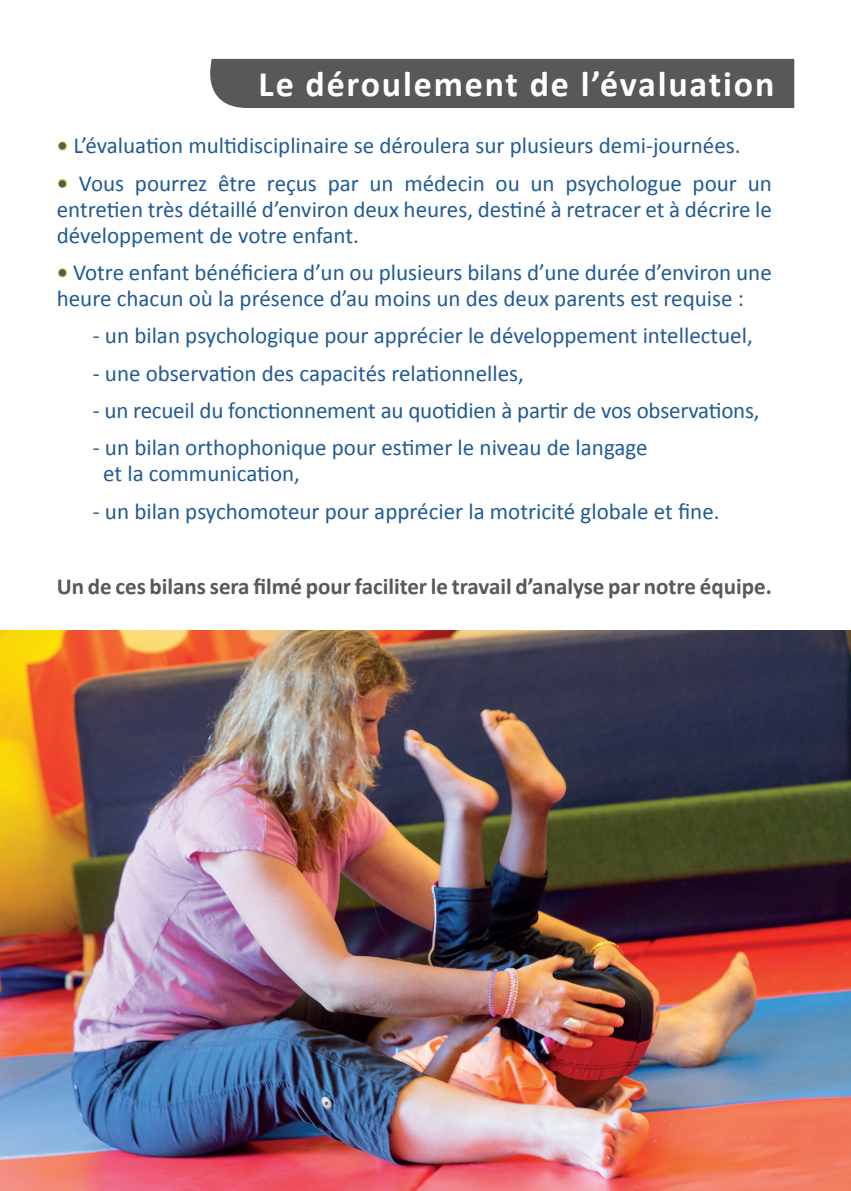
<style>
.page{position:relative;width:851px;height:1191px;background:#fff}
.page>*{position:absolute;margin:0;border:0;box-sizing:border-box;transform-origin:0 0}
.t1{font:700 36px "Calibri";letter-spacing:.05em;color:#fff}
.t2{font:23px/26px "Calibri";color:#225b93}
.t3{font:700 23px "Calibri";color:#57585a}
.s1{color:#cadb2a}
</style>
<div class="page">
<img style="left:0;top:630px;width:850px;height:561px">
<div style="left:210px;top:59px;width:584px;height:49px;background:#57585a"></div>
<h1 class="t1" style="left:258px;top:61px;width:517px">Le déroulement de l’évaluation</h1>
<p class="t2" style="left:57px;top:133px;width:685px"><span class="s1">•</span> L’évaluation multidisciplinaire se déroulera sur plusieurs demi-journées.</p>
<p class="t2" style="left:57px;top:170px;width:716px;text-align:justify"><span class="s1">•</span> Vous pourrez être reçus par un médecin ou un psychologue pour un entretien très détaillé d’environ deux heures, destiné à retracer et à décrire le développement de votre enfant.</p>
<p class="t2" style="left:57px;top:259px;width:716px"><span class="s1">•</span> Votre enfant bénéficiera d’un ou plusieurs bilans d’une durée d’environ une heure chacun où la présence d’au moins un des deux parents est requise :</p>
<p class="t2" style="left:93px;top:323px;width:661px">- un bilan psychologique pour apprécier le développement intellectuel,</p>
<p class="t2" style="left:93px;top:360px;width:432px">- une observation des capacités relationnelles,</p>
<p class="t2" style="left:93px;top:397px;width:668px">- un recueil du fonctionnement au quotidien à partir de vos observations,</p>
<p class="t2" style="left:103px;top:435px;width:546px;text-indent:-10px">- un bilan orthophonique pour estimer le niveau de langage et la communication,</p>
<p class="t2" style="left:93px;top:498px;width:628px">- un bilan psychomoteur pour apprécier la motricité globale et fine.</p>
<p class="t3" style="left:57px;top:571px;width:716px">Un de ces bilans sera filmé pour faciliter le travail d’analyse par notre équipe.</p>
</div>
